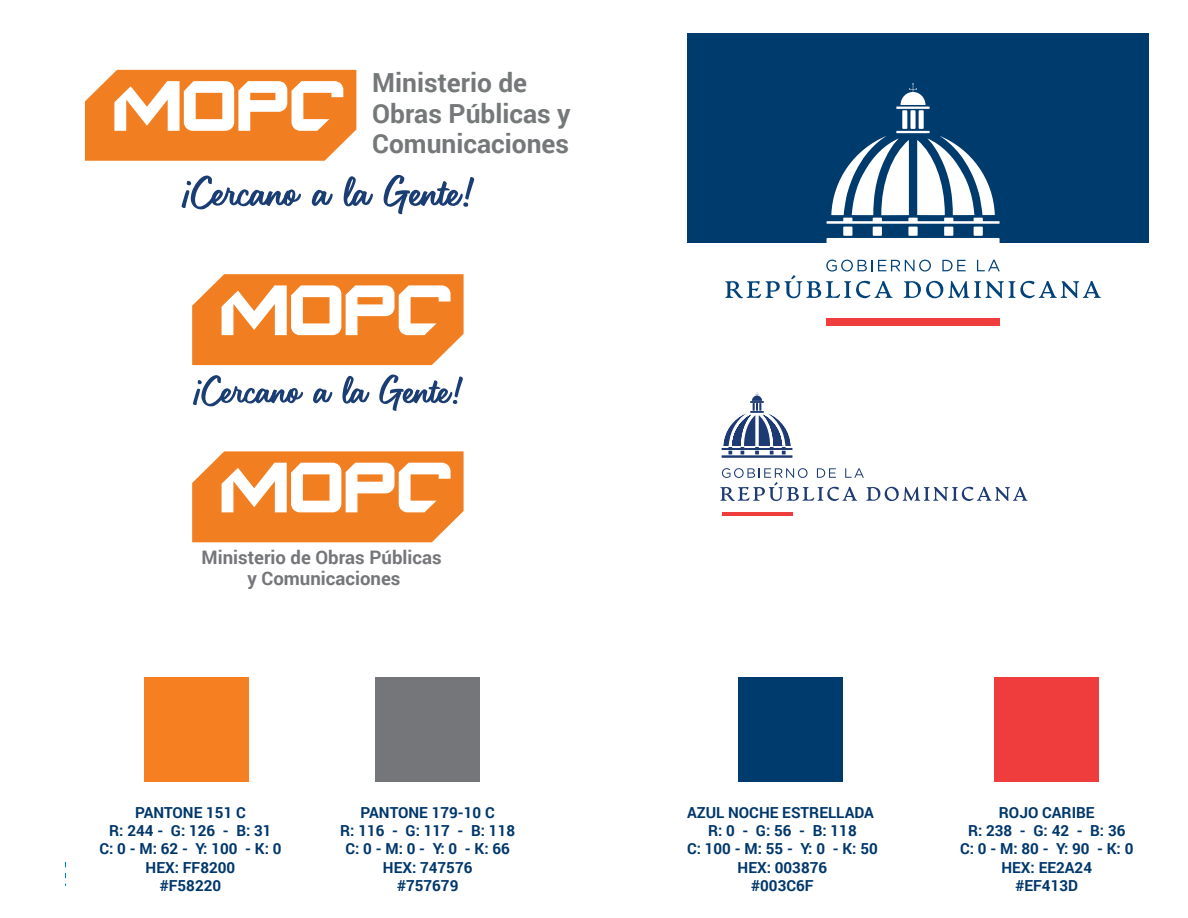
<style>
.page{position:relative;width:1188px;height:918px;background:#fff}
.page>*{position:absolute;margin:0;border:0;box-sizing:border-box;transform-origin:0 0}
.t1{font:700 26.25px/30.9px "Roboto";color:#757879}
.t2{font:700 18.6px/21.3px "Roboto";color:#757679;text-align:center}
.t3{font:700 15.15px/18.3px "Roboto";color:#00376b;text-align:center}
</style>
<div class="page">
<div style="left:687px;top:34px;width:461px;height:209px;background:#003b6e"></div>
<div style="left:910px;top:110px;width:6px;height:19px;background:#fff"></div>
<div style="left:919px;top:110px;width:5px;height:19px;background:#fff"></div>
<hr style="left:896px;top:131px;width:34px;height:2px;background:#fff">
<div style="left:902px;top:110px;width:5px;height:19px;background:#fff"></div>
<svg style="left:901px;top:83px;width:24px;height:22px"></svg>
<hr style="left:896px;top:107px;width:34px;height:2px;background:#fff">
<div style="left:974px;top:227px;width:9px;height:9px;background:#fff"></div>
<div style="left:908px;top:227px;width:10px;height:9px;background:#fff"></div>
<div style="left:944px;top:227px;width:9px;height:9px;background:#fff"></div>
<svg style="left:827px;top:136px;width:173px;height:88px"></svg>
<div style="left:827px;top:238px;width:173px;height:6px;background:#fff"></div>
<div style="left:873px;top:227px;width:9px;height:9px;background:#fff"></div>
<div style="left:843px;top:227px;width:9px;height:9px;background:#fff"></div>
<svg style="left:725px;top:260px;width:376px;height:38px"></svg>
<div style="left:826px;top:318px;width:174px;height:8px;background:#ee3d3c"></div>
<div style="left:145px;top:677px;width:104px;height:104px;background:#f57f21"></div>
<div style="left:738px;top:677px;width:105px;height:104px;background:#003b6e"></div>
<div style="left:995px;top:677px;width:104px;height:104px;background:#ee3d3c"></div>
<div style="left:376px;top:677px;width:104px;height:104px;background:#757679"></div>
<svg style="left:65px;top:862px;width:1px;height:24px"></svg>
<svg style="left:722px;top:392px;width:70px;height:66px"></svg>
<svg style="left:720px;top:468px;width:308px;height:33px"></svg>
<hr style="left:722px;top:512px;width:71px;height:4px;background:#ee3d3c">
<svg style="left:182px;top:175px;width:119px;height:34px"></svg>
<svg style="left:312px;top:190px;width:21px;height:16px"></svg>
<svg style="left:344px;top:176px;width:29px;height:30px"></svg>
<svg style="left:384px;top:174px;width:91px;height:41px"></svg>
<svg style="left:85px;top:70px;width:271px;height:91px"></svg>
<svg style="left:193px;top:375px;width:110px;height:31px"></svg>
<svg style="left:313px;top:388px;width:20px;height:15px"></svg>
<svg style="left:342px;top:376px;width:28px;height:28px"></svg>
<svg style="left:379px;top:374px;width:84px;height:37px"></svg>
<svg style="left:192px;top:274px;width:272px;height:91px"></svg>
<svg style="left:192px;top:451px;width:272px;height:91px"></svg>
<h1 class="t1" style="left:372px;top:66px;width:200px">Ministerio de<br>Obras Públicas y<br>Comunicaciones</h1>
<p class="t2" style="left:202px;top:546px;width:242px">Ministerio de Obras Públicas y Comunicaciones</p>
<p class="t3" style="left:99px;top:803px;width:184px">PANTONE 151 C<br>R: 244 - G: 126 - B: 31<br>C: 0 - M: 62 - Y: 100 - K: 0<br>HEX: FF8200<br>#F58220</p>
<p class="t3" style="left:960px;top:803px;width:175px">ROJO CARIBE<br>R: 238 - G: 42 - B: 36<br>C: 0 - M: 80 - Y: 90 - K: 0<br>HEX: EE2A24<br>#EF413D</p>
<p class="t3" style="left:340px;top:803px;width:176px">PANTONE 179-10 C<br>R: 116 - G: 117 - B: 118<br>C: 0 - M: 0 - Y: 0 - K: 66<br>HEX: 747576<br>#757679</p>
<p class="t3" style="left:687px;top:803px;width:192px">AZUL NOCHE ESTRELLADA<br>R: 0 - G: 56 - B: 118<br>C: 100 - M: 55 - Y: 0 - K: 50<br>HEX: 003876<br>#003C6F</p>
</div>
